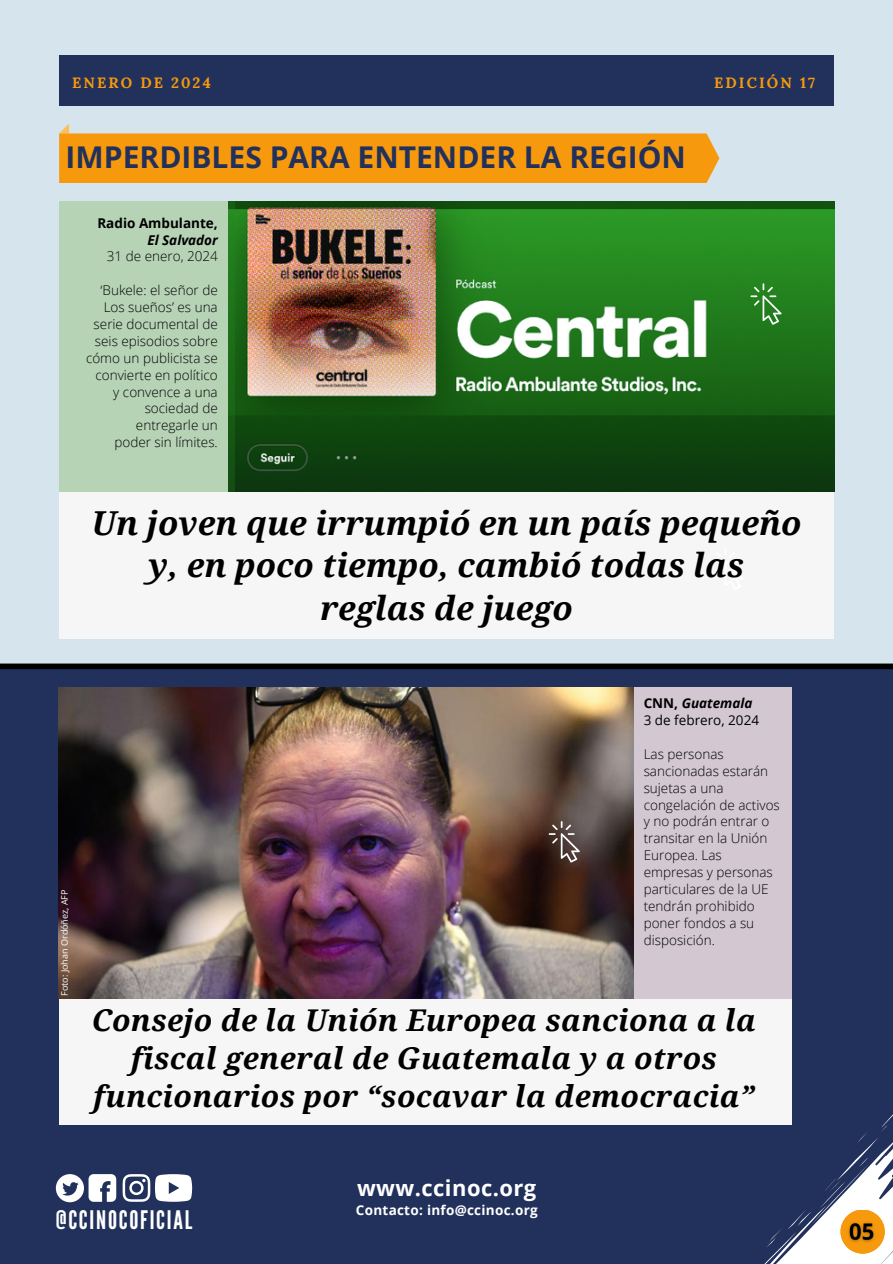
<style>
.page{position:relative;width:893px;height:1264px;background:#fff}
.page>*{position:absolute;margin:0;border:0;box-sizing:border-box;transform-origin:0 0}
.t1{font:italic 700 33px/42.8px "Noto Serif";color:#000;text-align:center}
.t2{font:italic 700 30px/38.2px "Noto Serif";letter-spacing:.01em;color:#000;text-align:center}
.t3{font:700 30px "Open Sans";color:#22315c}
.t4{font:25.5px "League Gothic";letter-spacing:.07em;color:#fff}
.t5{font:700 21.9px "Open Sans";letter-spacing:.02em;color:#fff}
.t6{font:700 14.85px "Lora";letter-spacing:.14em;color:#f7990c}
.t7{font:300 13.5px/16.8px "Open Sans";color:#000}
.t8{font:700 13.5px/16.8px "Open Sans";color:#000;text-align:right}
.t9{font:13.5px/16.8px "Open Sans";color:#000}
.t10{font:700 13.5px "Open Sans";letter-spacing:.02em;color:#fff}
.t11{font:9px "Open Sans";color:#fff}
.s1{font-style:italic}
.s2{font-weight:300}
.s3{font-weight:700}
.s4{font-weight:700;font-style:italic}
</style>
<div class="page">
<div style="left:0;top:0;width:892px;height:1263px;background:#d5e4ed"></div>
<div style="left:0;top:666px;width:892px;height:597px;background:#22315c"></div>
<div style="left:59px;top:687px;width:732px;height:437px;background:#f6f6f6"></div>
<svg style="left:667px;top:1070px;width:225px;height:193px"></svg>
<svg style="left:59px;top:124px;width:660px;height:59px"></svg>
<div style="left:0;top:663px;width:892px;height:6px;background:#000"></div>
<svg style="left:123px;top:1174px;width:69px;height:27px"></svg>
<svg style="left:56px;top:1174px;width:60px;height:28px"></svg>
<svg style="left:840px;top:1209px;width:44px;height:44px;background:#cf820f"></svg>
<div style="left:59px;top:56px;width:774px;height:49px;background:#22315c"></div>
<div style="left:59px;top:201px;width:774px;height:438px;background:#f6f6f6"></div>
<img style="left:235px;top:201px;width:599px;height:290px">
<div style="left:59px;top:201px;width:176px;height:290px;background:#b7d3b6"></div>
<img style="left:59px;top:687px;width:574px;height:311px">
<svg style="left:548px;top:821px;width:31px;height:41px"></svg>
<div style="left:634px;top:687px;width:157px;height:311px;background:#d3c8d1"></div>
<svg style="left:750px;top:283px;width:31px;height:42px"></svg>
<h2 class="t6" style="left:72px;top:73px;width:140px">ENERO DE 2024</h2>
<p class="t6" style="left:714px;top:73px;width:102px">EDICIÓN 17</p>
<p class="t3" style="left:66px;top:136px;width:621px">IMPERDIBLES PARA ENTENDER LA REGIÓN</p>
<p class="t8" style="left:97px;top:214px;width:122px">Radio Ambulante,<br><span class="s1">El Salvador<br></span><span class="s2">31 de enero, 2024</span></p>
<p class="t7" style="left:86px;top:281px;width:133px;text-align:right">‘Bukele: el señor de<br>Los sueños’ es una serie documental de seis episodios sobre cómo un publicista se convierte en político y convence a una sociedad de entregarle un<br>poder sin límites.</p>
<p class="t1" style="left:91px;top:500px;width:711px">Un joven que irrumpió en un país pequeño y, en poco tiempo, cambió todas las<br>reglas de juego</p>
<h6 class="t11" style="left:58px;top:995px;width:108px;rotate:-90deg">Foto: Johan Ordóñez, AFP</h6>
<h6 class="t9" style="left:643px;top:694px;width:117px"><span class="s3">CNN,</span> <span class="s4">Guatemala<br></span>3 de febrero, 2024</h6>
<h6 class="t7" style="left:643px;top:745px;width:138px">Las personas sancionadas estarán sujetas a una congelación de activos y no podrán entrar o transitar en la Unión<br>Europea. Las empresas y personas particulares de la UE tendrán prohibido poner fondos a su disposición.</h6>
<h1 class="t2" style="left:92px;top:999px;width:665px">Consejo de la Unión Europea sanciona a la fiscal general de Guatemala y a otros funcionarios por “socavar la democracia”</h1>
<p class="t4" style="left:56px;top:1205px;width:138px">@CCINOCOFICIAL</p>
<p class="t5" style="left:357px;top:1172px;width:181px">www.ccinoc.org</p>
<p class="t10" style="left:356px;top:1200px;width:183px">Contacto: info@ccinoc.org</p>
</div>
